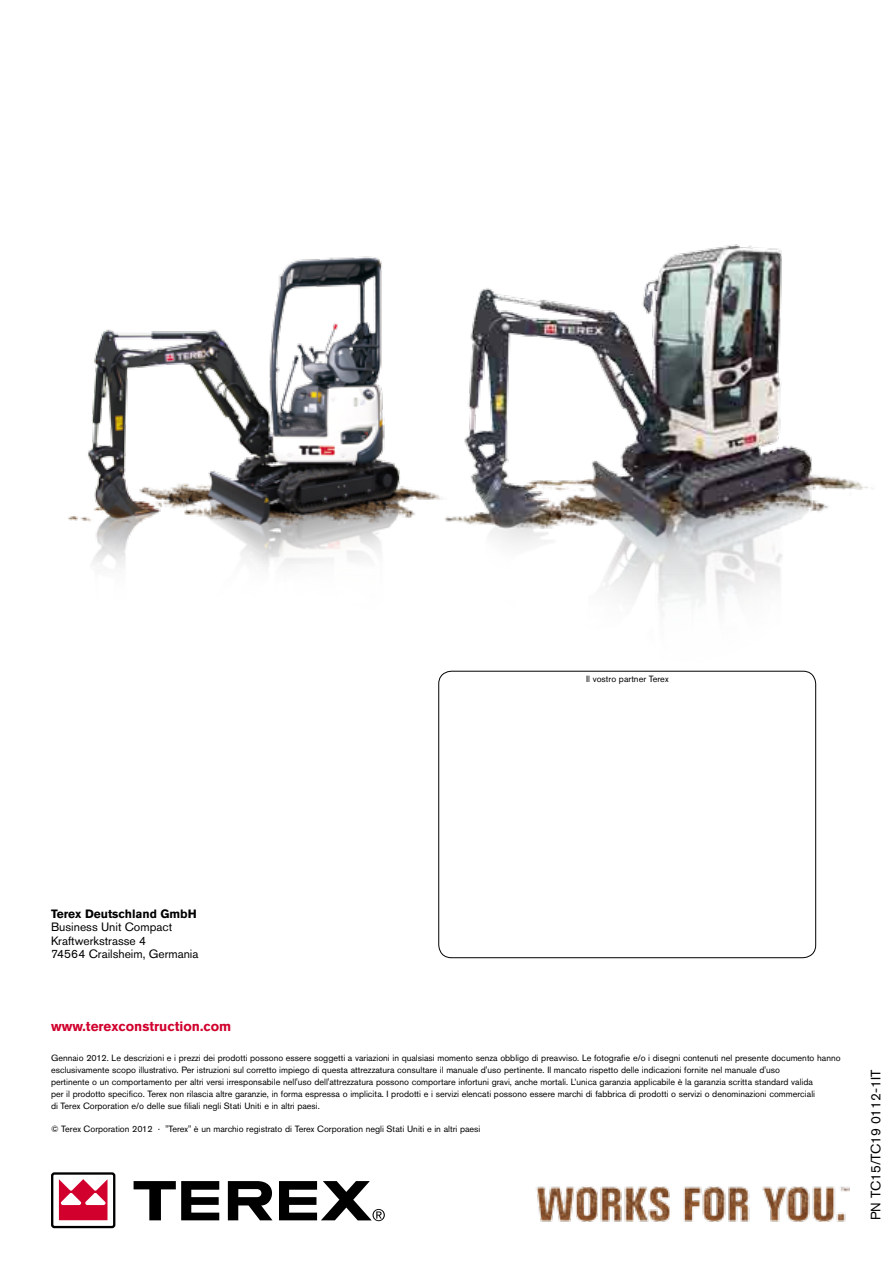
<style>
.page{position:relative;width:893px;height:1263px;background:#fff}
.page>*{position:absolute;margin:0;border:0;box-sizing:border-box;transform-origin:0 0}
.t1{font:700 13.5px "Akzidenz Grotesk Pro";color:#d1002d}
.t2{font:13.5px "Akzidenz Grotesk Pro";color:#000}
.t3{font:12px/13.5px "Akzidenz Grotesk Pro";color:#000}
.t4{font:700 12px "Akzidenz Grotesk Pro";color:#000}
.t5{font:9px/12px "Akzidenz Grotesk Pro";color:#000}
</style>
<div class="page">
<img style="left:511px;top:244px;width:362px;height:532px">
<img style="left:68px;top:256px;width:443px;height:424px">
<img style="left:536px;top:1186px;width:313px;height:36px">
<div style="left:51px;top:1172px;width:64px;height:56px;border:2px solid #000;border-radius:2px"></div>
<svg style="left:59px;top:1179px;width:49px;height:41px"></svg>
<svg style="left:134px;top:1181px;width:251px;height:40px"></svg>
<div style="left:439px;top:671px;width:377px;height:287px;background:#fff;border-radius:13px"></div>
<div style="left:438px;top:671px;width:378px;height:287px;border:1px solid #000;border-radius:13px"></div>
<p class="t5" style="left:586px;top:673px;width:84px">Il vostro partner Terex</p>
<h2 class="t4" style="left:51px;top:906px;width:147px">Terex Deutschland GmbH</h2>
<h2 class="t3" style="left:51px;top:920px;width:149px">Business Unit Compact<br>Kraftwerkstrasse 4<br>74564 Crailsheim, Germania</h2>
<h1 class="t1" style="left:51px;top:1017px;width:182px">www.terexconstruction.com</h1>
<p class="t5" style="left:51px;top:1052px;width:791px">Gennaio 2012. Le descrizioni e i prezzi dei prodotti possono essere soggetti a variazioni in qualsiasi momento senza obbligo di preavviso. Le fotografie e/o i disegni contenuti nel presente documento hanno esclusivamente scopo illustrativo. Per istruzioni sul corretto impiego di questa attrezzatura consultare il manuale d'uso pertinente. Il mancato rispetto delle indicazioni fornite nel manuale d'uso<br>pertinente o un comportamento per altri versi irresponsabile nell'uso dell'attrezzatura possono comportare infortuni gravi, anche mortali. L’unica garanzia applicabile è la garanzia scritta standard valida<br>per il prodotto specifico. Terex non rilascia altre garanzie, in forma espressa o implicita. I prodotti e i servizi elencati possono essere marchi di fabbrica di prodotti o servizi o denominazioni commerciali<br>di Terex Corporation e/o delle sue filiali negli Stati Uniti e in altri paesi.</p>
<p class="t5" style="left:51px;top:1122px;width:431px">© Terex Corporation 2012 · "Terex" è un marchio registrato di Terex Corporation negli Stati Uniti e in altri paesi</p>
<h1 class="t2" style="left:867px;top:1220px;width:152px;rotate:-90deg">PN TC15/TC19 0112-1IT</h1>
</div>
